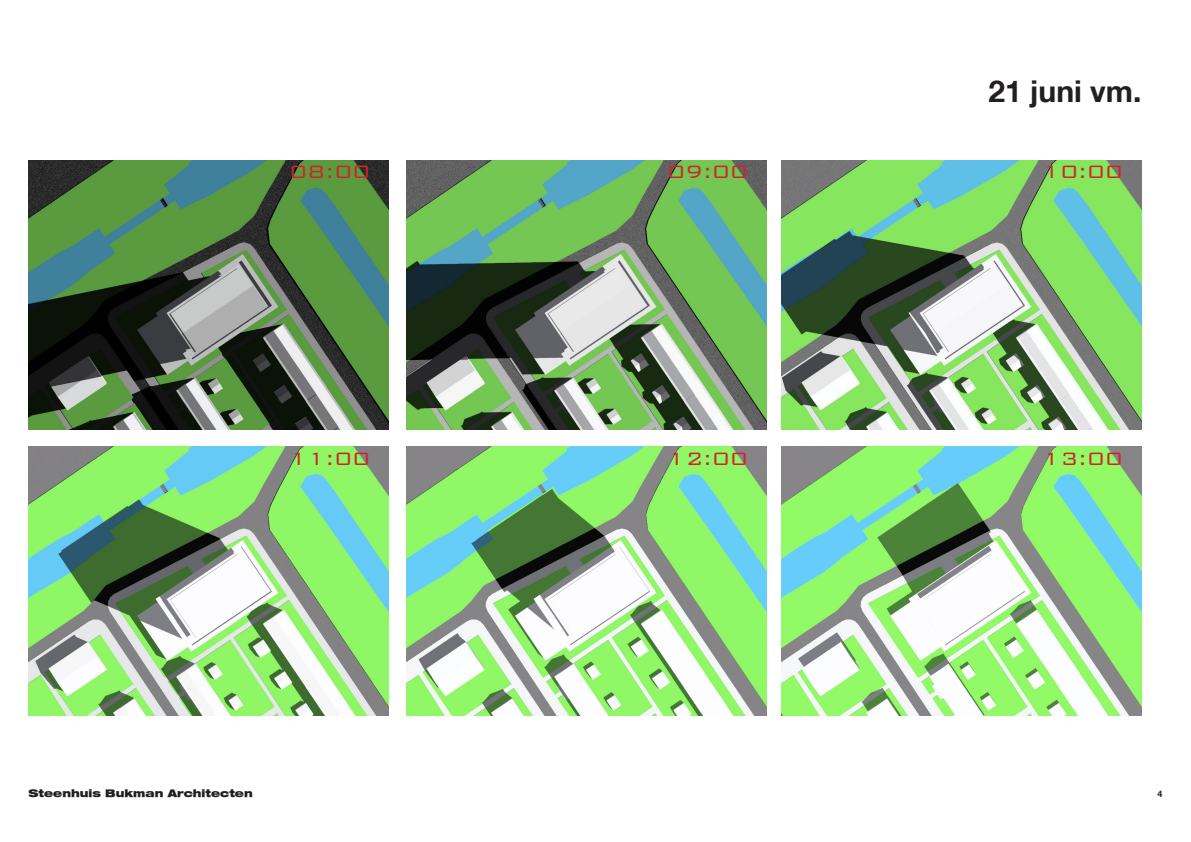
<style>
.page{position:relative;width:1191px;height:842px;background:#fff}
.page>*{position:absolute;margin:0;border:0;box-sizing:border-box;transform-origin:0 0}
.t1{font:700 30px "Helvetica Neue LT";color:#231f20}
.t2{font:300 24px "Bank Gothic BT";color:#d1232a}
.t3{font:900 expanded 10.5px "Helvetica Neue LT";color:#231f20}
.t4{font:700 9px "Helvetica Neue LT";color:#231f20}
</style>
<div class="page">
<img style="left:28px;top:160px;width:360px;height:269px">
<img style="left:781px;top:160px;width:360px;height:269px">
<img style="left:406px;top:160px;width:360px;height:269px">
<img style="left:28px;top:446px;width:360px;height:270px">
<img style="left:781px;top:446px;width:360px;height:270px">
<img style="left:406px;top:446px;width:360px;height:270px">
<p class="t2" style="left:289px;top:159px;width:82px">08:00</p>
<p class="t2" style="left:667px;top:159px;width:82px">09:00</p>
<p class="t2" style="left:289px;top:445px;width:82px">11:00</p>
<p class="t2" style="left:667px;top:445px;width:82px">12:00</p>
<p class="t1" style="left:988px;top:73px;width:154px">21 juni vm.</p>
<p class="t2" style="left:1042px;top:159px;width:82px">10:00</p>
<p class="t2" style="left:1042px;top:445px;width:82px">13:00</p>
<p class="t3" style="left:28px;top:786px;width:226px">Steenhuis Bukman Architecten</p>
<p class="t4" style="left:1157px;top:788px;width:7px">4</p>
</div>
